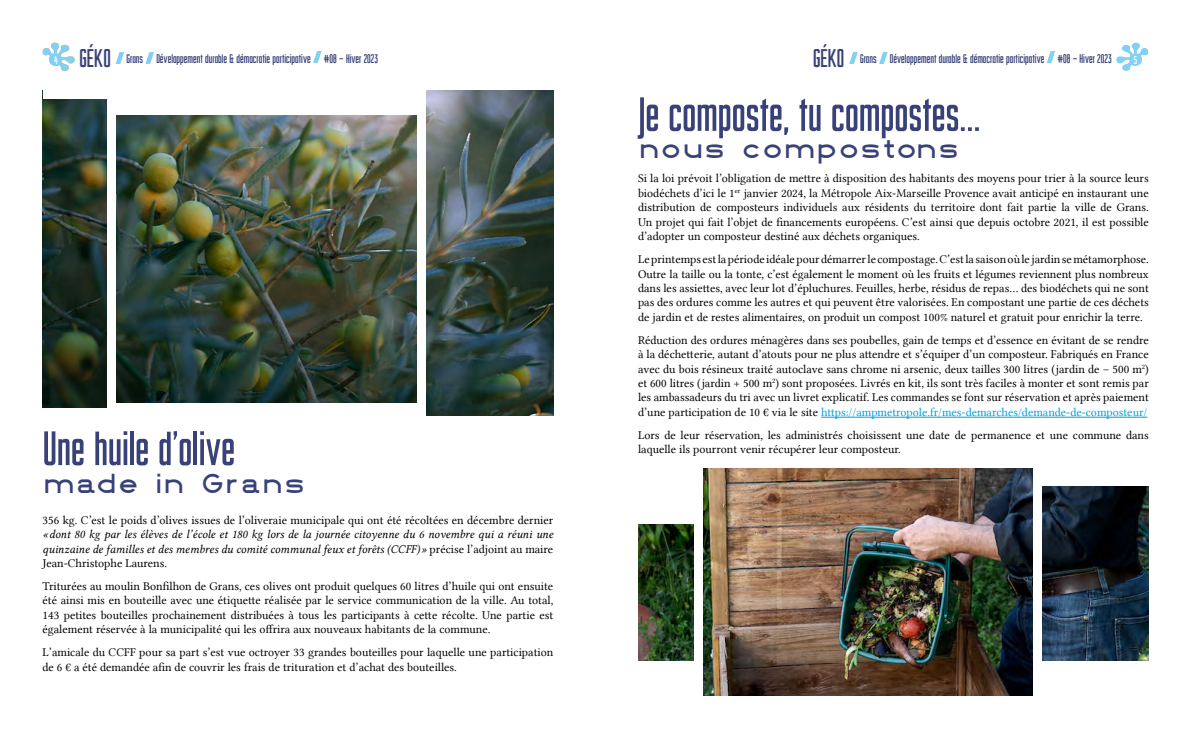
<style>
.page{position:relative;width:1191px;height:738px;background:#fff}
.page>*{position:absolute;margin:0;border:0;box-sizing:border-box;transform-origin:0 0}
.t1{font:50px "Sturkopf";color:#394278}
.t2{font:30px "DIN1451 fette Breitschrift 1936";color:#394278}
.t3{font:13px "Sturkopf";color:#394278}
.t4{font:12px/14.4px "Lin Libertine";color:#000;text-align:justify}
.t5{font:12px/14.4px "Lin Libertine I";color:#000}
.t6{font:12px "Sturkopf";color:#fff}
.s1{font-size:26.7px}
.s2{font-family:"Lin Libertine"}
.s3{color:#009fe3}
</style>
<div class="page">
<svg style="left:42px;top:42px;width:33px;height:29px"></svg>
<svg style="left:116px;top:52px;width:8px;height:12px"></svg>
<svg style="left:145px;top:52px;width:9px;height:12px"></svg>
<svg style="left:313px;top:51px;width:9px;height:12px"></svg>
<svg style="left:849px;top:52px;width:8px;height:12px"></svg>
<svg style="left:879px;top:52px;width:8px;height:12px"></svg>
<svg style="left:1046px;top:51px;width:9px;height:12px"></svg>
<img style="left:43px;top:91px;width:510px;height:324px">
<div style="left:108px;top:91px;width:8px;height:329px;background:#fff"></div>
<div style="left:417px;top:79px;width:9px;height:341px;background:#fff"></div>
<div style="left:112px;top:86px;width:309px;height:29px;background:#fff"></div>
<div style="left:112px;top:403px;width:309px;height:21px;background:#fff"></div>
<div style="left:43px;top:79px;width:68px;height:19px;background:#fff"></div>
<div style="left:43px;top:408px;width:69px;height:16px;background:#fff"></div>
<img style="left:638px;top:468px;width:510px;height:226px">
<div style="left:694px;top:459px;width:9px;height:235px;background:#fff"></div>
<div style="left:1033px;top:459px;width:8px;height:235px;background:#fff"></div>
<div style="left:1037px;top:456px;width:111px;height:29px;background:#fff"></div>
<div style="left:1037px;top:660px;width:111px;height:34px;background:#fff"></div>
<div style="left:638px;top:459px;width:60px;height:64px;background:#fff"></div>
<div style="left:638px;top:660px;width:61px;height:34px;background:#fff"></div>
<hr style="left:821px;top:416px;width:326px;height:1px;background:#009fe3">
<p class="t6" style="left:54px;top:53px;width:5px">4</p>
<p class="t3" style="left:79px;top:51px;width:300px"><span class="s1">GÉKO</span> Grans Développement durable &amp; démocratie participative #08 – Hiver 2023</p>
<p class="t3" style="left:813px;top:51px;width:300px"><span class="s1">GÉKO</span> Grans Développement durable &amp; démocratie participative #08 – Hiver 2023</p>
<p class="t6" style="left:1133px;top:53px;width:5px">5</p>
<h1 class="t1" style="left:43px;top:419px;width:194px">Une huile d'olive</h1>
<h2 class="t2" style="left:43px;top:463px;width:264px">made in Grans</h2>
<p class="t4" style="left:43px;top:512px;width:512px">356 kg. C’est le poids d’olives issues de l’oliveraie municipale qui ont été récoltées en décembre dernier</p>
<p class="t5" style="left:43px;top:527px;width:512px">« dont 80 kg par les élèves de l’école et 180 kg lors de la journée citoyenne du 6 novembre qui a réuni une quinzaine de familles et des membres du comité communal feux et forêts (CCFF) » <span class="s2">précise l’adjoint au maire</span></p>
<p class="t4" style="left:43px;top:551px;width:512px;line-height:22.9px">Jean-Christophe Laurens.<br>Triturées au moulin Bonfilhon de Grans, ces olives ont produit quelques 60 litres d’huile qui ont ensuite</p>
<p class="t4" style="left:43px;top:593px;width:512px">été ainsi mis en bouteille avec une étiquette réalisée par le service communication de la ville. Au total, 143 petites bouteilles prochainement distribuées à tous les participants à cette récolte. Une partie est également réservée à la municipalité qui les offrira aux nouveaux habitants de la commune.</p>
<p class="t4" style="left:43px;top:644px;width:512px">L’amicale du CCFF pour sa part s’est vue octroyer 33 grandes bouteilles pour laquelle une participation de 6 € a été demandée afin de couvrir les frais de trituration et d’achat des bouteilles.</p>
<h1 class="t1" style="left:638px;top:86px;width:343px">Je composte, tu compostes...</h1>
<h2 class="t2" style="left:638px;top:130px;width:323px">nous compostons</h2>
<p class="t4" style="left:638px;top:171px;width:512px">Si la loi prévoit l’obligation de mettre à disposition des habitants des moyens pour trier à la source leurs biodéchets d’ici le 1<sup>er</sup> janvier 2024, la Métropole Aix-Marseille Provence avait anticipé en instaurant une distribution de composteurs individuels aux résidents du territoire dont fait partie la ville de Grans.<br>Un projet qui fait l’objet de financements européens. C’est ainsi que depuis octobre 2021, il est possible d’adopter un composteur destiné aux déchets organiques.</p>
<p class="t4" style="left:638px;top:252px;width:512px">Le printemps est la période idéale pour démarrer le compostage. C’est la saison où le jardin se métamorphose.<br>Outre la taille ou la tonte, c’est également le moment où les fruits et légumes reviennent plus nombreux dans les assiettes, avec leur lot d’épluchures. Feuilles, herbe, résidus de repas… des biodéchets qui ne sont pas des ordures comme les autres et qui peuvent être valorisées. En compostant une partie de ces déchets de jardin et de restes alimentaires, on produit un compost 100% naturel et gratuit pour enrichir la terre.</p>
<p class="t4" style="left:638px;top:332px;width:512px">Réduction des ordures ménagères dans ses poubelles, gain de temps et d’essence en évitant de se rendre à la déchetterie, autant d’atouts pour ne plus attendre et s’équiper d’un composteur. Fabriqués en France avec du bois résineux traité autoclave sans chrome ni arsenic, deux tailles 300 litres (jardin de – 500 m<sup>2</sup>) et 600 litres (jardin + 500 m<sup>2</sup>) sont proposées. Livrés en kit, ils sont très faciles à monter et sont remis par les ambassadeurs du tri avec un livret explicatif. Les commandes se font sur réservation et après paiement d’une participation de 10 € via le site <span class="s3">https://ampmetropole.fr/mes-demarches/demande-de-composteur/</span></p>
<p class="t4" style="left:638px;top:427px;width:512px">Lors de leur réservation, les administrés choisissent une date de permanence et une commune dans laquelle ils pourront venir récupérer leur composteur.</p>
</div>
